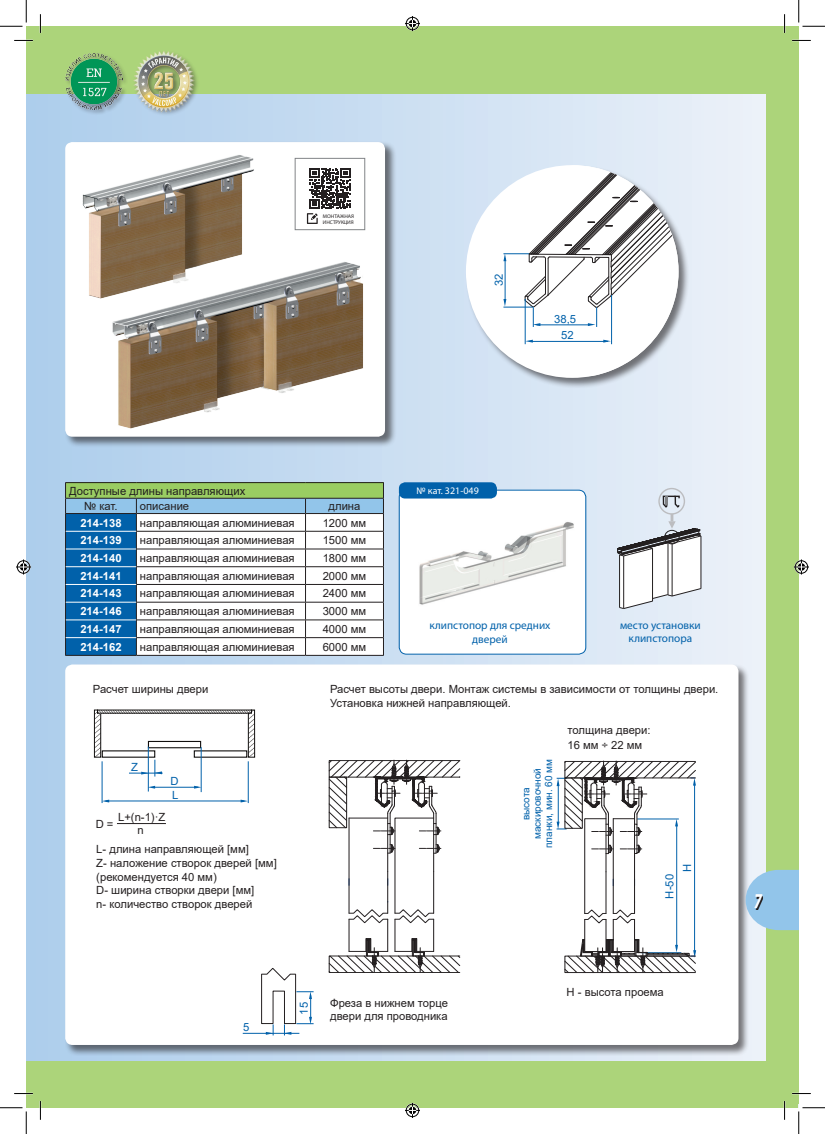
<style>
.page{position:relative;width:825px;height:1134px;background:#fff}
.page>*{position:absolute;margin:0;border:0;box-sizing:border-box;transform-origin:0 0}
.t1{font:italic 700 21.25px "Myriad Pro";color:#fff;scale:.7 1}
.t2{font:11.25px/13.8px "Arial";color:#231f20}
.t3{font:700 11.25px "Arial";color:#fff}
.t4{font:11.25px/13.5px "Myriad Pro";color:#0161aa;text-align:center}
.t5{font:11.25px "Arial";color:#0161aa}
.t6{font:10px/11.2px "Arial";color:#0161aa;text-align:center}
.t7{font:10px "Myriad Pro";color:#fff}
.t8{font:5.25px/6.2px "Myriad Pro";color:#231f20}
</style>
<div class="page">
<div style="left:26px;top:26px;width:773px;height:1081px;background:linear-gradient(to right,#accdeb,#eef2f9)"></div>
<div style="left:26px;top:1061px;width:772px;height:46px;background:#acd47a"></div>
<div style="left:26px;top:26px;width:772px;height:68px;background:#acd47a"></div>
<div style="left:766px;top:26px;width:33px;height:1077px;background:#acd47a"></div>
<div style="left:465px;top:164px;width:225px;height:225px;background:#231f20;opacity:.6"></div>
<div style="left:466px;top:165px;width:213px;height:213px;background:#fff;border-radius:50%"></div>
<svg style="left:485px;top:165px;width:194px;height:211px"></svg>
<div style="left:65px;top:141px;width:331px;height:307px;background:#231f20;opacity:.6"></div>
<div style="left:65px;top:142px;width:320px;height:294px;background:#fff;border-radius:7px"></div>
<div style="left:65px;top:663px;width:685px;height:392px;background:#231f20;opacity:.6"></div>
<div style="left:65px;top:664px;width:673px;height:380px;background:#fff;border-radius:7px"></div>
<hr style="left:65px;top:655px;width:71px;height:1px;background:#231f20">
<hr style="left:136px;top:655px;width:170px;height:1px;background:#231f20">
<hr style="left:306px;top:655px;width:78px;height:1px;background:#231f20">
<hr style="left:65px;top:482px;width:71px;height:1px;background:#231f20">
<svg style="left:65px;top:483px;width:319px;height:172px"></svg>
<hr style="left:136px;top:482px;width:170px;height:1px;background:#231f20">
<hr style="left:306px;top:482px;width:78px;height:1px;background:#231f20">
<hr style="left:65px;top:498px;width:71px;height:1px;background:#231f20">
<hr style="left:136px;top:498px;width:170px;height:1px;background:#231f20">
<hr style="left:306px;top:498px;width:78px;height:1px;background:#231f20">
<hr style="left:65px;top:513px;width:71px;height:1px;background:#231f20">
<hr style="left:136px;top:513px;width:170px;height:1px;background:#231f20">
<hr style="left:306px;top:513px;width:78px;height:1px;background:#231f20">
<hr style="left:66px;top:637px;width:70px;height:1px;background:#fff">
<div style="left:399px;top:490px;width:187px;height:164px;background:#fff;border-radius:7px"></div>
<div style="left:399px;top:489px;width:187px;height:165px;border:1px solid #0161aa;border-radius:7px"></div>
<img style="left:419px;top:522px;width:155px;height:83px">
<div style="left:399px;top:482px;width:98px;height:16px;background:#0161aa;border-radius:6px"></div>
<div style="left:658px;top:488px;width:27px;height:26px;border:1px solid #bcbdc0;border-radius:50%"></div>
<hr style="left:701px;top:536px;width:1px;height:52px;background:#231f20">
<svg style="left:617px;top:495px;width:84px;height:114px"></svg>
<div style="left:295px;top:158px;width:70px;height:72px;border:1px solid #828487"></div>
<div style="left:307px;top:165px;width:46px;height:46px;background:linear-gradient(to right,#fff,#fff)"></div>
<svg style="left:307px;top:168px;width:43px;height:56px"></svg>
<div style="left:65px;top:52px;width:63px;height:64px;background:#231f20;opacity:.5"></div>
<img style="left:66px;top:53px;width:56px;height:57px">
<div style="left:133px;top:50px;width:67px;height:67px;background:#231f20;opacity:.5"></div>
<img style="left:130px;top:50px;width:68px;height:65px">
<img style="left:82px;top:155px;width:172px;height:143px">
<img style="left:96px;top:260px;width:267px;height:169px">
<hr style="left:117px;top:823px;width:49px;height:1px;background:#231f20">
<hr style="left:611px;top:295px;width:1px;height:49px;background:#0161aa">
<hr style="left:525px;top:299px;width:1px;height:45px;background:#0161aa">
<svg style="left:525px;top:339px;width:8px;height:3px"></svg>
<svg style="left:603px;top:339px;width:8px;height:3px"></svg>
<svg style="left:503px;top:165px;width:176px;height:162px"></svg>
<hr style="left:503px;top:307px;width:30px;height:1px;background:#0161aa">
<hr style="left:530px;top:341px;width:78px;height:1px;background:#0161aa">
<hr style="left:537px;top:324px;width:53px;height:1px;background:#0161aa">
<svg style="left:94px;top:709px;width:7px;height:48px"></svg>
<svg style="left:248px;top:709px;width:7px;height:48px"></svg>
<div style="left:148px;top:740px;width:53px;height:8px;border:1px solid #110f0e"></div>
<hr style="left:102px;top:761px;width:1px;height:42px;background:#0161aa">
<hr style="left:248px;top:761px;width:1px;height:42px;background:#0161aa">
<hr style="left:201px;top:747px;width:1px;height:45px;background:#0161aa">
<hr style="left:148px;top:746px;width:1px;height:45px;background:#0161aa">
<hr style="left:106px;top:800px;width:138px;height:1px;background:#0161aa">
<hr style="left:153px;top:786px;width:45px;height:1px;background:#0161aa">
<hr style="left:129px;top:772px;width:34px;height:1px;background:#0161aa">
<svg style="left:102px;top:799px;width:7px;height:3px"></svg>
<svg style="left:148px;top:785px;width:7px;height:3px"></svg>
<svg style="left:155px;top:759px;width:7px;height:17px"></svg>
<svg style="left:141px;top:771px;width:8px;height:3px"></svg>
<svg style="left:194px;top:785px;width:7px;height:3px"></svg>
<svg style="left:241px;top:799px;width:7px;height:3px"></svg>
<hr style="left:243px;top:1032px;width:56px;height:1px;background:#0161aa">
<svg style="left:261px;top:968px;width:53px;height:67px"></svg>
<svg style="left:557px;top:760px;width:139px;height:213px"></svg>
<hr style="left:395px;top:919px;width:1px;height:32px;background:#231f20">
<hr style="left:433px;top:919px;width:1px;height:32px;background:#231f20">
<hr style="left:349px;top:919px;width:1px;height:32px;background:#231f20">
<hr style="left:387px;top:919px;width:1px;height:32px;background:#231f20">
<svg style="left:328px;top:938px;width:132px;height:34px"></svg>
<svg style="left:328px;top:759px;width:132px;height:164px"></svg>
<svg style="left:746px;top:869px;width:53px;height:60px;background:#9ccae9"></svg>
<svg style="left:755px;top:895px;width:8px;height:14px"></svg>
<svg style="left:14px;top:40px;width:19px;height:1px"></svg>
<svg style="left:792px;top:40px;width:19px;height:1px"></svg>
<svg style="left:14px;top:1092px;width:19px;height:2px"></svg>
<svg style="left:792px;top:1092px;width:19px;height:2px"></svg>
<svg style="left:40px;top:14px;width:1px;height:19px"></svg>
<svg style="left:40px;top:1101px;width:1px;height:18px"></svg>
<svg style="left:784px;top:14px;width:1px;height:19px"></svg>
<svg style="left:784px;top:1101px;width:1px;height:18px"></svg>
<svg style="left:0;top:0;width:27px;height:27px"></svg>
<svg style="left:0;top:1107px;width:27px;height:26px"></svg>
<svg style="left:798px;top:0;width:27px;height:27px"></svg>
<svg style="left:798px;top:1107px;width:27px;height:26px"></svg>
<svg style="left:405px;top:16px;width:15px;height:15px"></svg>
<svg style="left:405px;top:1102px;width:15px;height:15px"></svg>
<svg style="left:16px;top:559px;width:15px;height:15px"></svg>
<svg style="left:794px;top:559px;width:15px;height:15px"></svg>
<p class="t8" style="left:323px;top:213px;width:5px">монтажная инструкция</p>
<p class="t5" style="left:491px;top:286px;width:14px;rotate:-90deg">32</p>
<p class="t5" style="left:554px;top:311px;width:23px">38,5</p>
<p class="t5" style="left:561px;top:327px;width:14px">52</p>
<p class="t2" style="left:84px;top:482px;width:163px;line-height:15.5px;text-indent:-15px">Доступные длины направляющих № кат.</p>
<p class="t2" style="left:140px;top:499px;width:51px">описание</p>
<p class="t2" style="left:329px;top:499px;width:33px">длина</p>
<p class="t3" style="left:80px;top:514px;width:43px">214-138</p>
<p class="t2" style="left:140px;top:515px;width:156px">направляющая алюминиевая</p>
<p class="t2" style="left:323px;top:515px;width:45px">1200 мм</p>
<p class="t3" style="left:80px;top:532px;width:43px">214-139</p>
<p class="t2" style="left:140px;top:533px;width:156px">направляющая алюминиевая</p>
<p class="t2" style="left:323px;top:533px;width:45px">1500 мм</p>
<p class="t3" style="left:80px;top:550px;width:43px">214-140</p>
<p class="t2" style="left:140px;top:551px;width:156px">направляющая алюминиевая</p>
<p class="t2" style="left:323px;top:551px;width:45px">1800 мм</p>
<p class="t3" style="left:80px;top:567px;width:43px">214-141</p>
<p class="t2" style="left:140px;top:568px;width:156px">направляющая алюминиевая</p>
<p class="t2" style="left:323px;top:568px;width:45px">2000 мм</p>
<p class="t3" style="left:80px;top:585px;width:43px">214-143</p>
<p class="t2" style="left:140px;top:586px;width:156px">направляющая алюминиевая</p>
<p class="t2" style="left:323px;top:586px;width:45px">2400 мм</p>
<p class="t3" style="left:80px;top:603px;width:43px">214-146</p>
<p class="t2" style="left:140px;top:604px;width:156px">направляющая алюминиевая</p>
<p class="t2" style="left:323px;top:604px;width:45px">3000 мм</p>
<p class="t3" style="left:80px;top:621px;width:43px">214-147</p>
<p class="t2" style="left:140px;top:622px;width:156px">направляющая алюминиевая</p>
<p class="t2" style="left:323px;top:622px;width:45px">4000 мм</p>
<p class="t3" style="left:80px;top:638px;width:43px">214-162</p>
<p class="t2" style="left:140px;top:639px;width:156px">направляющая алюминиевая</p>
<p class="t2" style="left:323px;top:639px;width:45px">6000 мм</p>
<p class="t7" style="left:416px;top:484px;width:64px">№ кат. 321-049</p>
<p class="t4" style="left:429px;top:618px;width:122px">клипстопор для средних дверей</p>
<p class="t4" style="left:620px;top:617px;width:82px">место установки клипстопора</p>
<p class="t2" style="left:93px;top:682px;width:117px">Расчет ширины двери</p>
<p class="t5" style="left:131px;top:759px;width:8px">Z</p>
<p class="t5" style="left:171px;top:772px;width:10px">D</p>
<p class="t5" style="left:172px;top:787px;width:8px">L</p>
<p class="t2" style="left:96px;top:816px;width:19px">D =</p>
<p class="t2" style="left:118px;top:809px;width:49px;line-height:13.4px;text-align:center">L+(n-1)·Z n</p>
<p class="t2" style="left:96px;top:842px;width:182px">L- длина направляющей [мм]<br>Z- наложение створок дверей [мм] (рекомендуется 40 мм)<br>D- ширина створки двери [мм]<br>n- количество створок дверей</p>
<p class="t2" style="left:330px;top:682px;width:390px">Расчет высоты двери. Монтаж системы в зависимости от толщины двери.<br>Установка нижней направляющей.</p>
<p class="t6" style="left:520px;top:848px;width:91px;rotate:-90deg">высота маскировочной планки, мин. 60 мм</p>
<p class="t2" style="left:568px;top:722px;width:85px;line-height:15px">толщина двери:<br>16 мм ÷ 22 мм</p>
<p class="t5" style="left:662px;top:898px;width:26px;rotate:-90deg">H-50</p>
<p class="t5" style="left:680px;top:872px;width:10px;rotate:-90deg">H</p>
<p class="t5" style="left:243px;top:1019px;width:8px">5</p>
<p class="t5" style="left:296px;top:1014px;width:14px;rotate:-90deg">15</p>
<p class="t2" style="left:330px;top:995px;width:119px">Фреза в нижнем торце двери для проводника</p>
<p class="t2" style="left:567px;top:984px;width:99px">H - высота проема</p>
<h1 class="t1" style="left:754px;top:887px;width:13px">7</h1>
</div>
